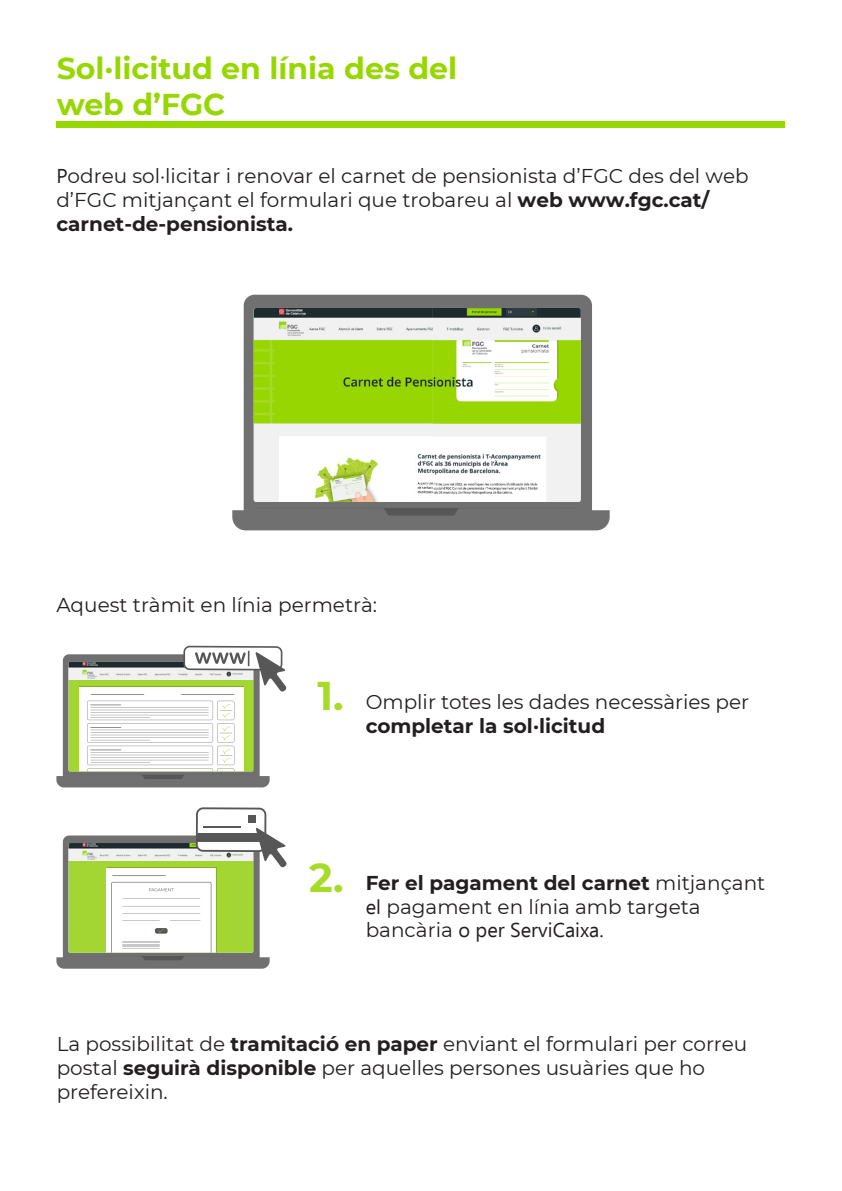
<style>
.page{position:relative;width:842px;height:1191px;background:#fff}
.page>*{position:absolute;margin:0;border:0;box-sizing:border-box;transform-origin:0 0}
.t1{font:700 40px "Montserrat";color:#a6db26}
.t2{font:700 30px/36px "Montserrat";color:#97d700}
.t3{font:20px/24px "Montserrat";color:#231f20}
.s1{font-family:"Ebrima"}
.s2{font-weight:700}
</style>
<div class="page">
<div style="left:56px;top:122px;width:729px;height:6px;background:#97d700"></div>
<div style="left:244px;top:295px;width:348px;height:230px;background:#707070;border-radius:11px"></div>
<svg style="left:232px;top:508px;width:378px;height:22px"></svg>
<img style="left:254px;top:308px;width:327px;height:194px">
<svg style="left:56px;top:646px;width:231px;height:141px"></svg>
<svg style="left:56px;top:807px;width:231px;height:161px"></svg>
<div style="left:197px;top:833px;width:68px;height:9px;background:#575757"></div>
<div style="left:248px;top:815px;width:8px;height:7px;background:#575757"></div>
<p class="t2" style="left:57px;top:48px;width:402px">Sol·licitud en línia des del web d’FGC</p>
<p class="t3" style="left:56px;top:163px;width:694px"><span class="s1">P</span>odreu sol·licitar i renovar el carnet de pensionista d’FGC des del web d’FGC mitjançant el formulari que trobareu al <span class="s2">web www.fgc.cat/ carnet-de-pensionista.</span></p>
<p class="t3" style="left:56px;top:592px;width:322px">Aquest tràmit en línia permetrà:</p>
<p class="t1" style="left:317px;top:666px;width:28px">1.</p>
<p class="t3" style="left:366px;top:688px;width:385px">Omplir totes les dades necessàries per <span class="s2">completar la sol·licitud</span></p>
<p class="t1" style="left:309px;top:848px;width:36px">2.</p>
<p class="t3" style="left:366px;top:870px;width:401px"><span class="s2">Fer el pagament del carnet</span> mitjançant <span class="s1">el</span> pagament en línia amb targeta bancària <span class="s1">o per ServiCaixa.</span></p>
<p class="t3" style="left:57px;top:1030px;width:692px">La possibilitat de <span class="s2">tramitació en paper</span> enviant el formulari per correu postal <span class="s2">seguirà disponible</span> per aquelles persones usuàries que ho prefereixin.</p>
</div>
